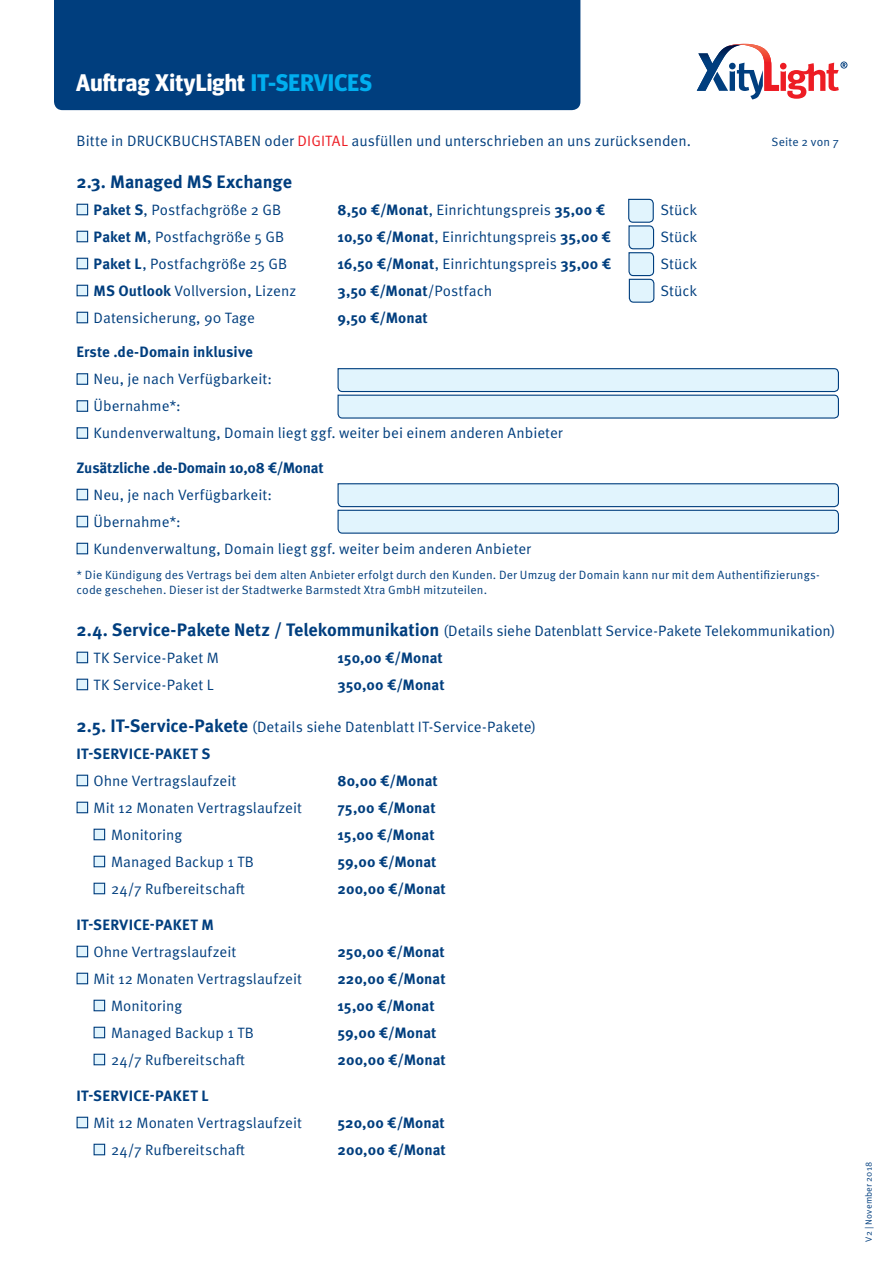
<style>
.page{position:relative;width:893px;height:1263px;background:#fff}
.page>*{position:absolute;margin:0;border:0;box-sizing:border-box;transform-origin:0 0}
.t1{font:700 24px "Meta Headline OT";letter-spacing:.01em;color:#fff}
.t2{font:700 18px "Meta OT";letter-spacing:-.01em;color:#003e7e}
.t3{font:15px/27px "Meta OT Norm";color:#003e7e}
.t4{font:700 15px "Meta OT";color:#003e7e}
.t5{font:700 15px "Meta OT";letter-spacing:-.02em;color:#003e7e}
.t6{font:12px/14.4px "Meta OT Norm";letter-spacing:.015em;color:#003e7e}
.t7{font:9px "Meta OT Norm";letter-spacing:.025em;color:#003e7e}
.s1{color:#00aeef}
.s2{color:#ed1d24}
.s3{font-family:"Meta OT";font-weight:700}
.s4{font-family:"Meta OT Norm";font-weight:400}
.s5{font-family:"Meta OT";font-weight:700;font-size:18px}
</style>
<div class="page">
<div style="left:54px;top:0;width:526px;height:110px;background:#003e7e"></div>
<svg style="left:697px;top:44px;width:150px;height:55px"></svg>
<div style="left:77px;top:204px;width:11px;height:11px;background:#e1f4fd;border:1px solid #003e7e"></div>
<div style="left:77px;top:231px;width:11px;height:11px;background:#e1f4fd;border:1px solid #003e7e"></div>
<div style="left:77px;top:258px;width:11px;height:11px;background:#e1f4fd;border:1px solid #003e7e"></div>
<div style="left:77px;top:285px;width:11px;height:11px;background:#e1f4fd;border:1px solid #003e7e"></div>
<div style="left:77px;top:312px;width:11px;height:11px;background:#e1f4fd;border:1px solid #003e7e"></div>
<div style="left:77px;top:373px;width:11px;height:12px;background:#e1f4fd;border:1px solid #003e7e"></div>
<div style="left:77px;top:400px;width:11px;height:12px;background:#e1f4fd;border:1px solid #003e7e"></div>
<div style="left:77px;top:427px;width:11px;height:12px;background:#e1f4fd;border:1px solid #003e7e"></div>
<div style="left:77px;top:489px;width:11px;height:11px;background:#e1f4fd;border:1px solid #003e7e"></div>
<div style="left:77px;top:516px;width:11px;height:11px;background:#e1f4fd;border:1px solid #003e7e"></div>
<div style="left:77px;top:543px;width:11px;height:11px;background:#e1f4fd;border:1px solid #003e7e"></div>
<div style="left:77px;top:652px;width:11px;height:11px;background:#e1f4fd;border:1px solid #003e7e"></div>
<div style="left:77px;top:679px;width:11px;height:11px;background:#e1f4fd;border:1px solid #003e7e"></div>
<div style="left:77px;top:775px;width:11px;height:11px;background:#e1f4fd;border:1px solid #003e7e"></div>
<div style="left:77px;top:802px;width:11px;height:11px;background:#e1f4fd;border:1px solid #003e7e"></div>
<div style="left:94px;top:829px;width:11px;height:11px;background:#e1f4fd;border:1px solid #003e7e"></div>
<div style="left:94px;top:856px;width:11px;height:11px;background:#e1f4fd;border:1px solid #003e7e"></div>
<div style="left:94px;top:883px;width:11px;height:11px;background:#e1f4fd;border:1px solid #003e7e"></div>
<div style="left:77px;top:946px;width:11px;height:11px;background:#e1f4fd;border:1px solid #003e7e"></div>
<div style="left:77px;top:973px;width:11px;height:11px;background:#e1f4fd;border:1px solid #003e7e"></div>
<div style="left:94px;top:1000px;width:11px;height:11px;background:#e1f4fd;border:1px solid #003e7e"></div>
<div style="left:94px;top:1027px;width:11px;height:11px;background:#e1f4fd;border:1px solid #003e7e"></div>
<div style="left:94px;top:1054px;width:11px;height:11px;background:#e1f4fd;border:1px solid #003e7e"></div>
<div style="left:77px;top:1117px;width:11px;height:11px;background:#e1f4fd;border:1px solid #003e7e"></div>
<div style="left:94px;top:1144px;width:11px;height:11px;background:#e1f4fd;border:1px solid #003e7e"></div>
<svg style="left:628px;top:198px;width:27px;height:105px;background:#c5dbeb"></svg>
<svg style="left:337px;top:368px;width:502px;height:51px;background:#cee4f1"></svg>
<svg style="left:337px;top:483px;width:502px;height:51px;background:#cee4f1"></svg>
<h1 class="t1" style="left:76px;top:68px;width:297px">Auftrag XityLight <span class="s1">IT-SERVICES</span></h1>
<p class="t3" style="left:77px;top:128px;width:616px">Bitte in DRUCKBUCHSTABEN oder <span class="s2">DIGITAL</span> ausfüllen und unterschrieben an uns zurücksenden.</p>
<p class="t6" style="left:772px;top:135px;width:69px">Seite 2 von 7</p>
<p class="t2" style="left:77px;top:170px;width:217px">2.3. Managed MS Exchange</p>
<p class="t3" style="left:94px;top:196px;width:189px"><span class="s3">Paket S</span>, Postfachgröße 2 GB</p>
<p class="t3" style="left:338px;top:196px;width:269px"><span class="s3">8,50 €/Monat</span>, Einrichtungspreis <span class="s3">35,00 €</span></p>
<p class="t3" style="left:660px;top:196px;width:38px">Stück</p>
<p class="t3" style="left:94px;top:223px;width:192px"><span class="s3">Paket M</span>, Postfachgröße 5 GB</p>
<p class="t4" style="left:338px;top:227px;width:275px">10,50 €/Monat<span class="s4">, Einrichtungspreis</span> 35,00 €</p>
<p class="t3" style="left:660px;top:223px;width:38px">Stück</p>
<p class="t3" style="left:94px;top:250px;width:195px"><span class="s3">Paket L</span>, Postfachgröße 25 GB</p>
<p class="t4" style="left:338px;top:254px;width:275px">16,50 €/Monat<span class="s4">, Einrichtungspreis</span> 35,00 €</p>
<p class="t3" style="left:660px;top:250px;width:38px">Stück</p>
<p class="t3" style="left:94px;top:277px;width:204px"><span class="s3">MS Outlook</span> Vollversion, Lizenz</p>
<p class="t4" style="left:338px;top:281px;width:156px">3,50 €/Monat<span class="s4">/Postfach</span></p>
<p class="t3" style="left:660px;top:277px;width:38px">Stück</p>
<p class="t3" style="left:94px;top:304px;width:163px">Datensicherung, 90 Tage</p>
<p class="t4" style="left:338px;top:308px;width:92px">9,50 €/Monat</p>
<p class="t4" style="left:77px;top:343px;width:178px">Erste .de-Domain inklusive</p>
<p class="t3" style="left:94px;top:366px;width:471px">Neu, je nach Verfügbarkeit:<br>Übernahme*:<br>Kundenverwaltung, Domain liegt ggf. weiter bei einem anderen Anbieter</p>
<p class="t5" style="left:77px;top:458px;width:249px">Zusätzliche .de-Domain 10,08 €/Monat</p>
<p class="t3" style="left:94px;top:481px;width:439px">Neu, je nach Verfügbarkeit:<br>Übernahme*:<br>Kundenverwaltung, Domain liegt ggf. weiter beim anderen Anbieter</p>
<p class="t6" style="left:77px;top:568px;width:745px">* Die Kündigung des Vertrags bei dem alten Anbieter erfolgt durch den Kunden. Der Umzug der Domain kann nur mit dem Authentifizierungs&shy;code geschehen. Dieser ist der Stadtwerke Barmstedt Xtra GmbH mitzuteilen.</p>
<p class="t3" style="left:94px;top:617px;width:743px;text-indent:-17px"><span class="s5">2.4. Service-Pakete Netz / Telekommunikation</span> (Details siehe Datenblatt Service-Pakete Telekommunikation)<br>TK Service-Paket M</p>
<p class="t4" style="left:338px;top:648px;width:107px">150,00 €/Monat</p>
<p class="t3" style="left:94px;top:671px;width:122px">TK Service-Paket L</p>
<p class="t4" style="left:338px;top:675px;width:109px">350,00 €/Monat</p>
<p class="t3" style="left:77px;top:713px;width:461px"><span class="s5">2.5. IT-Service-Pakete</span> (Details siehe Datenblatt IT-Service-Pakete)</p>
<p class="t4" style="left:77px;top:744px;width:34px">IT-Servi</p>
<p class="t4" style="left:133px;top:744px;width:78px">ce-paket S</p>
<p class="t3" style="left:94px;top:767px;width:144px">Ohne Vertragslaufzeit</p>
<p class="t4" style="left:338px;top:771px;width:102px">80,00 €/Monat</p>
<p class="t3" style="left:94px;top:794px;width:210px">Mit 12 Monaten Vertragslaufzeit</p>
<p class="t4" style="left:338px;top:798px;width:100px">75,00 €/Monat</p>
<p class="t3" style="left:111px;top:821px;width:73px">Monitoring</p>
<p class="t4" style="left:338px;top:825px;width:99px">15,00 €/Monat</p>
<p class="t3" style="left:111px;top:848px;width:144px">Managed Backup 1 TB</p>
<p class="t4" style="left:338px;top:852px;width:100px">59,00 €/Monat</p>
<p class="t3" style="left:111px;top:875px;width:135px">24/7 Rufbereitschaft</p>
<p class="t4" style="left:338px;top:879px;width:110px">200,00 €/Monat</p>
<p class="t4" style="left:77px;top:915px;width:34px">IT-Servi</p>
<p class="t4" style="left:133px;top:915px;width:82px">ce-paket M</p>
<p class="t3" style="left:94px;top:938px;width:144px">Ohne Vertragslaufzeit</p>
<p class="t4" style="left:338px;top:942px;width:109px">250,00 €/Monat</p>
<p class="t3" style="left:94px;top:965px;width:210px">Mit 12 Monaten Vertragslaufzeit</p>
<p class="t4" style="left:338px;top:969px;width:110px">220,00 €/Monat</p>
<p class="t3" style="left:111px;top:992px;width:73px">Monitoring</p>
<p class="t4" style="left:338px;top:996px;width:99px">15,00 €/Monat</p>
<p class="t3" style="left:111px;top:1019px;width:144px">Managed Backup 1 TB</p>
<p class="t4" style="left:338px;top:1023px;width:100px">59,00 €/Monat</p>
<p class="t3" style="left:111px;top:1046px;width:135px">24/7 Rufbereitschaft</p>
<p class="t4" style="left:338px;top:1050px;width:110px">200,00 €/Monat</p>
<p class="t4" style="left:77px;top:1086px;width:34px">IT-Servi</p>
<p class="t4" style="left:133px;top:1086px;width:77px">ce-paket L</p>
<p class="t3" style="left:94px;top:1109px;width:210px">Mit 12 Monaten Vertragslaufzeit</p>
<p class="t4" style="left:338px;top:1113px;width:109px">520,00 €/Monat</p>
<p class="t3" style="left:111px;top:1136px;width:135px">24/7 Rufbereitschaft</p>
<p class="t4" style="left:338px;top:1140px;width:110px">200,00 €/Monat</p>
<p class="t7" style="left:863px;top:1242px;width:81px;rotate:-90deg">V2 | November 2018</p>
</div>
